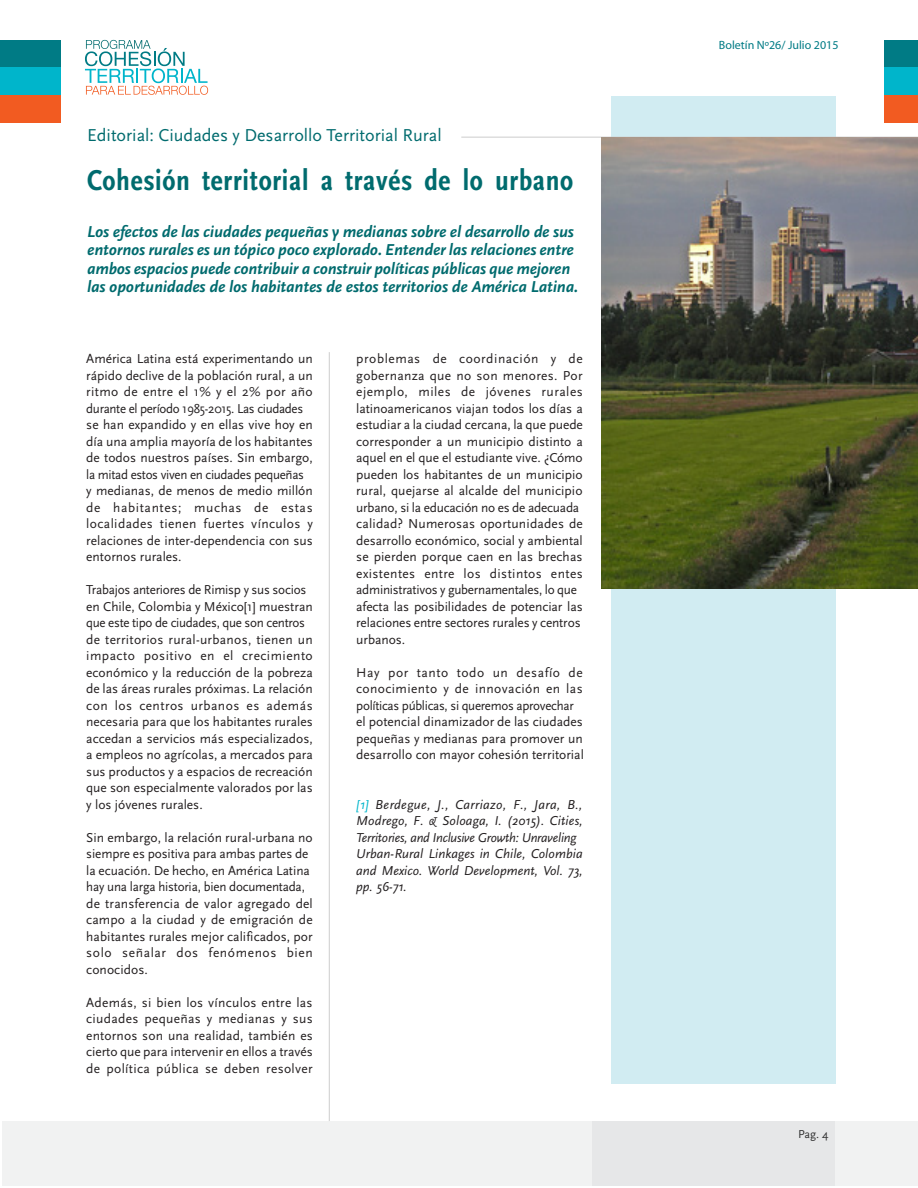
<style>
.page{position:relative;width:918px;height:1188px;background:#fff}
.page>*{position:absolute;margin:0;border:0;box-sizing:border-box;transform-origin:0 0}
.t1{font:700 condensed 30px "Scala Sans";letter-spacing:.025em;color:#006b6e}
.t2{font:18px "Scala Sans";color:#006b6e}
.t3{font:italic 700 16.5px/18.5px "Scala Sans";letter-spacing:-.01em;color:#006b6e}
.t4{font:13.5px/16.5px "Scala Sans";color:#231f20}
.t5{font:italic 13.5px/16.5px "Scala Sans";color:#231f20}
.t6{font:12px "Myriad Pro";color:#007b85}
.t7{font:12px "Scala Sans";color:#333}
.s1{color:#00b5cb}
</style>
<div class="page">
<div style="left:2px;top:1121px;width:916px;height:64px;background:#f1f2f2"></div>
<div style="left:592px;top:1121px;width:243px;height:64px;background:#e6e7e8"></div>
<div style="left:0;top:40px;width:60px;height:28px;background:#007b85"></div>
<div style="left:0;top:68px;width:60px;height:27px;background:#00b5cb"></div>
<div style="left:0;top:95px;width:60px;height:28px;background:#f25b21"></div>
<div style="left:885px;top:40px;width:33px;height:28px;background:#007b85"></div>
<div style="left:885px;top:68px;width:33px;height:27px;background:#00b5cb"></div>
<div style="left:885px;top:95px;width:33px;height:28px;background:#f25b21"></div>
<div style="left:612px;top:96px;width:224px;height:988px;background:#d1ecf2"></div>
<hr style="left:461px;top:137px;width:457px;height:1px;background:#cdcdcd">
<hr style="left:329px;top:352px;width:1px;height:769px;background:#cdcdcd">
<svg style="left:85px;top:40px;width:123px;height:55px"></svg>
<img style="left:601px;top:137px;width:317px;height:452px">
<h2 class="t2" style="left:87px;top:125px;width:356px">Editorial: Ciudades y Desarrollo Territorial Rural</h2>
<h1 class="t1" style="left:87px;top:164px;width:488px">Cohesión territorial a través de lo urbano</h1>
<p class="t3" style="left:87px;top:223px;width:493px">Los efectos de las ciudades pequeñas y medianas sobre el desarrollo de sus entornos rurales es un tópico poco explorado. Entender las relaciones entre ambos espacios puede contribuir a construir políticas públicas que mejoren las oportunidades de los habitantes de estos territorios de América Latina.</p>
<p class="t4" style="left:86px;top:351px;width:228px">América Latina está experimentando un rápido declive de la población rural, a un ritmo de entre el 1% y el 2% por año durante el período 1985-2015. Las ciudades se han expandido y en ellas vive hoy en día una amplia mayoría de los habitantes de todos nuestros países. Sin embargo, la mitad estos viven en ciudades pequeñas y medianas, de menos de medio millón de habitantes; muchas de estas localidades tienen fuertes vínculos y relaciones de inter-dependencia con sus entornos rurales.</p>
<p class="t4" style="left:86px;top:582px;width:228px">Trabajos anteriores de Rimisp y sus socios en Chile, Colombia y México[1] muestran que este tipo de ciudades, que son centros de territorios rural-urbanos, tienen un impacto positivo en el crecimiento económico y la reducción de la pobreza de las áreas rurales próximas. La relación con los centros urbanos es además necesaria para que los habitantes rurales accedan a servicios más especializados, a empleos no agrícolas, a mercados para sus productos y a espacios de recreación que son especialmente valorados por las y los jóvenes rurales.</p>
<p class="t4" style="left:86px;top:829px;width:228px">Sin embargo, la relación rural-urbana no siempre es positiva para ambas partes de la ecuación. De hecho, en América Latina hay una larga historia, bien documentada, de transferencia de valor agregado del campo a la ciudad y de emigración de habitantes rurales mejor calificados, por solo señalar dos fenómenos bien conocidos.</p>
<p class="t4" style="left:86px;top:994px;width:228px;text-align:justify">Además, si bien los vínculos entre las ciudades pequeñas y medianas y sus entornos son una realidad, también es cierto que para intervenir en ellos a través de política pública se deben resolver</p>
<p class="t4" style="left:356px;top:351px;width:228px">problemas de coordinación y de gobernanza que no son menores. Por ejemplo, miles de jóvenes rurales latinoamericanos viajan todos los días a estudiar a la ciudad cercana, la que puede corresponder a un municipio distinto a aquel en el que el estudiante vive. ¿Cómo pueden los habitantes de un municipio rural, quejarse al alcalde del municipio urbano, si la educación no es de adecuada calidad? Numerosas oportunidades de desarrollo económico, social y ambiental se pierden porque caen en las brechas existentes entre los distintos entes administrativos y gubernamentales, lo que afecta las posibilidades de potenciar las relaciones entre sectores rurales y centros urbanos.</p>
<p class="t4" style="left:356px;top:664px;width:229px">Hay por tanto todo un desafío de conocimiento y de innovación en las políticas públicas, si queremos aprovechar el potencial dinamizador de las ciudades pequeñas y medianas para promover un desarrollo con mayor cohesión territorial</p>
<p class="t5" style="left:356px;top:796px;width:228px"><span class="s1">[1]</span> Berdegue, J., Carriazo, F., Jara, B., Modrego, F. &amp; Soloaga, I. (2015). Cities, Territories, and Inclusive Growth: Unraveling Urban-Rural Linkages in Chile, Colombia and Mexico. World Development, Vol. 73, pp. 56-71.</p>
<p class="t6" style="left:719px;top:38px;width:121px">Boletín Nº26/ Julio 2015</p>
<p class="t7" style="left:798px;top:1128px;width:32px">Pag. 4</p>
</div>
